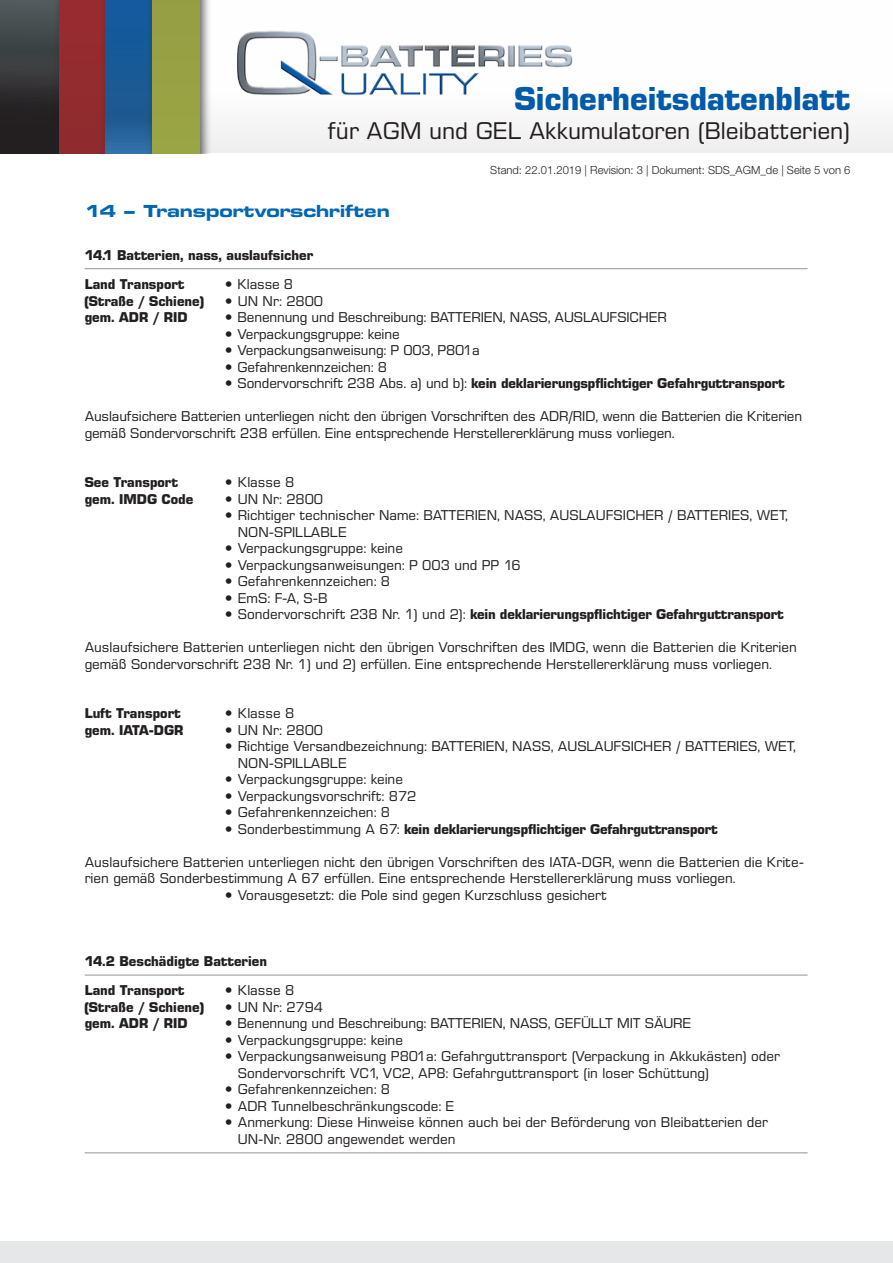
<style>
.page{position:relative;width:893px;height:1263px;background:#fff}
.page>*{position:absolute;margin:0;border:0;box-sizing:border-box;transform-origin:0 0}
.t1{font:700 31.5px "Eurostile SB";color:#015aaa}
.t2{font:22.95px "Eurostile SB";color:#231f20}
.t3{font:700 expanded 16.5px "Eurostile SB";color:#0166b3}
.t4{font:13.5px/16.5px "Eurostile SB";color:#231f20}
.t5{font:700 13.5px/29.2px "Eurostile SB";letter-spacing:-.01em;color:#231f20}
.t6{font:300 11.25px "Helvetica Neue LT Std";color:#231f20}
.s1{font-weight:400}
</style>
<div class="page">
<div style="left:0;top:1242px;width:893px;height:21px;background:#e6e7e9"></div>
<hr style="left:85px;top:268px;width:723px;height:1px;background:#939598">
<hr style="left:85px;top:975px;width:723px;height:1px;background:#939598">
<hr style="left:85px;top:1152px;width:723px;height:1px;background:#939598">
<div style="left:0;top:0;width:893px;height:153px;background:linear-gradient(to bottom,#fff,#f4f4f4)"></div>
<img style="left:230px;top:24px;width:366px;height:75px">
<div style="left:0;top:0;width:65px;height:153px;background:linear-gradient(to bottom,#4f595b,#1b1516)"></div>
<div style="left:53px;top:0;width:66px;height:153px;background:#231f20;opacity:.75"></div>
<div style="left:59px;top:0;width:47px;height:153px;background:#932b2f"></div>
<div style="left:99px;top:0;width:66px;height:153px;background:#231f20;opacity:.75"></div>
<svg style="left:106px;top:0;width:41px;height:153px;background:#1b5c98"></svg>
<div style="left:147px;top:0;width:65px;height:153px;background:#231f20;opacity:.75"></div>
<div style="left:153px;top:0;width:47px;height:153px;background:#98a144"></div>
<h1 class="t1" style="left:514px;top:80px;width:337px">Sicherheitsdatenblatt</h1>
<h2 class="t2" style="left:328px;top:117px;width:524px">für AGM und GEL Akkumulatoren (Bleibatterien)</h2>
<p class="t3" style="left:85px;top:201px;width:307px">14 – Transportvorschriften</p>
<p class="t5" style="left:85px;top:240px;width:230px">14.1 Batterien, nass, auslaufsicher<br>Land Transport</p>
<p class="t4" style="left:224px;top:276px;width:70px">• Klasse 8</p>
<p class="t6" style="left:490px;top:163px;width:362px">Stand: 22.01.2019 | Revision: 3 | Dokument: SDS_AGM_de | Seite 5 von 6</p>
<p class="t5" style="left:85px;top:286px;width:121px">(Straße / Schiene)</p>
<p class="t4" style="left:224px;top:293px;width:101px">• UN Nr: 2800</p>
<p class="t5" style="left:85px;top:303px;width:104px">gem. ADR / RID</p>
<p class="t4" style="left:224px;top:309px;width:444px">• Benennung und Beschreibung: BATTERIEN, NASS, AUSLAUFSICHER</p>
<p class="t4" style="left:224px;top:326px;width:177px">• Verpackungsgruppe: keine</p>
<p class="t4" style="left:224px;top:342px;width:257px">• Verpackungsanweisung: P 003, P801a</p>
<p class="t4" style="left:224px;top:359px;width:164px">• Gefahrenkennzeichen: 8</p>
<p class="t5" style="left:224px;top:369px;width:562px"><span class="s1">• Sondervorschrift 238 Abs. a) und b):</span> kein deklarierungspflichtiger Gefahrguttransport</p>
<p class="t4" style="left:85px;top:408px;width:719px">Auslaufsichere Batterien unterliegen nicht den übrigen Vorschriften des ADR/RID, wenn die Batterien die Kriterien gemäß Sondervorschrift 238 erfüllen. Eine entsprechende Herstellererklärung muss vorliegen.</p>
<p class="t5" style="left:85px;top:468px;width:95px">See Transport</p>
<p class="t4" style="left:224px;top:474px;width:72px">• Klasse 8</p>
<p class="t5" style="left:85px;top:484px;width:110px">gem. IMDG Code</p>
<p class="t4" style="left:224px;top:491px;width:101px">• UN Nr: 2800</p>
<p class="t4" style="left:238px;top:507px;width:551px;text-indent:-14px">• Richtiger technischer Name: BATTERIEN, NASS, AUSLAUFSICHER / BATTERIES, WET,<br>NON-SPILLABLE</p>
<p class="t4" style="left:224px;top:540px;width:180px">• Verpackungsgruppe: keine</p>
<p class="t4" style="left:224px;top:557px;width:298px">• Verpackungsanweisungen: P 003 und PP 16</p>
<p class="t4" style="left:224px;top:573px;width:167px">• Gefahrenkennzeichen: 8</p>
<p class="t4" style="left:224px;top:590px;width:105px">• EmS: F-A, S-B</p>
<p class="t5" style="left:224px;top:600px;width:561px"><span class="s1">• Sondervorschrift 238 Nr. 1) und 2):</span> kein deklarierungspflichtiger Gefahrguttransport</p>
<p class="t4" style="left:85px;top:639px;width:714px">Auslaufsichere Batterien unterliegen nicht den übrigen Vorschriften des IMDG, wenn die Batterien die Kriterien gemäß Sondervorschrift 238 Nr. 1) und 2) erfüllen. Eine entsprechende Herstellererklärung muss vorliegen.</p>
<p class="t5" style="left:85px;top:699px;width:98px">Luft Transport</p>
<p class="t4" style="left:224px;top:705px;width:72px">• Klasse 8</p>
<p class="t5" style="left:85px;top:715px;width:100px">gem. IATA-DGR</p>
<p class="t4" style="left:224px;top:722px;width:101px">• UN Nr: 2800</p>
<p class="t4" style="left:238px;top:738px;width:559px;text-indent:-14px">• Richtige Versandbezeichnung: BATTERIEN, NASS, AUSLAUFSICHER / BATTERIES, WET,<br>NON-SPILLABLE</p>
<p class="t4" style="left:224px;top:771px;width:180px">• Verpackungsgruppe: keine</p>
<p class="t4" style="left:224px;top:788px;width:194px">• Verpackungsvorschrift: 872</p>
<p class="t4" style="left:224px;top:804px;width:167px">• Gefahrenkennzeichen: 8</p>
<p class="t5" style="left:224px;top:814px;width:495px"><span class="s1">• Sonderbestimmung A 67:</span> kein deklarierungspflichtiger Gefahrguttransport</p>
<p class="t4" style="left:85px;top:854px;width:721px">Auslaufsichere Batterien unterliegen nicht den übrigen Vorschriften des IATA-DGR, wenn die Batterien die Krite&shy;rien gemäß Sonderbestimmung A 67 erfüllen. Eine entsprechende Herstellererklärung muss vorliegen.</p>
<p class="t4" style="left:224px;top:886px;width:384px">• Vorausgesetzt: die Pole sind gegen Kurzschluss gesichert</p>
<p class="t5" style="left:85px;top:947px;width:184px">14.2 Beschädigte Batterien<br>Land Transport</p>
<p class="t4" style="left:224px;top:982px;width:72px">• Klasse 8</p>
<p class="t5" style="left:85px;top:992px;width:121px">(Straße / Schiene)</p>
<p class="t4" style="left:224px;top:999px;width:101px">• UN Nr: 2794</p>
<p class="t5" style="left:85px;top:1009px;width:104px">gem. ADR / RID</p>
<p class="t4" style="left:224px;top:1015px;width:469px">• Benennung und Beschreibung: BATTERIEN, NASS, GEFÜLLT MIT SÄURE</p>
<p class="t4" style="left:224px;top:1032px;width:180px">• Verpackungsgruppe: keine</p>
<p class="t4" style="left:238px;top:1048px;width:544px;text-indent:-14px">• Verpackungsanweisung P801a: Gefahrguttransport (Verpackung in Akkukästen) oder<br>Sondervorschrift VC1, VC2, AP8: Gefahrguttransport (in loser Schüttung)</p>
<p class="t4" style="left:224px;top:1081px;width:167px">• Gefahrenkennzeichen: 8</p>
<p class="t4" style="left:224px;top:1098px;width:232px">• ADR Tunnelbeschränkungscode: E</p>
<p class="t4" style="left:238px;top:1114px;width:532px;text-indent:-14px">• Anmerkung: Diese Hinweise können auch bei der Beförderung von Bleibatterien der<br>UN-Nr. 2800 angewendet werden</p>
</div>
